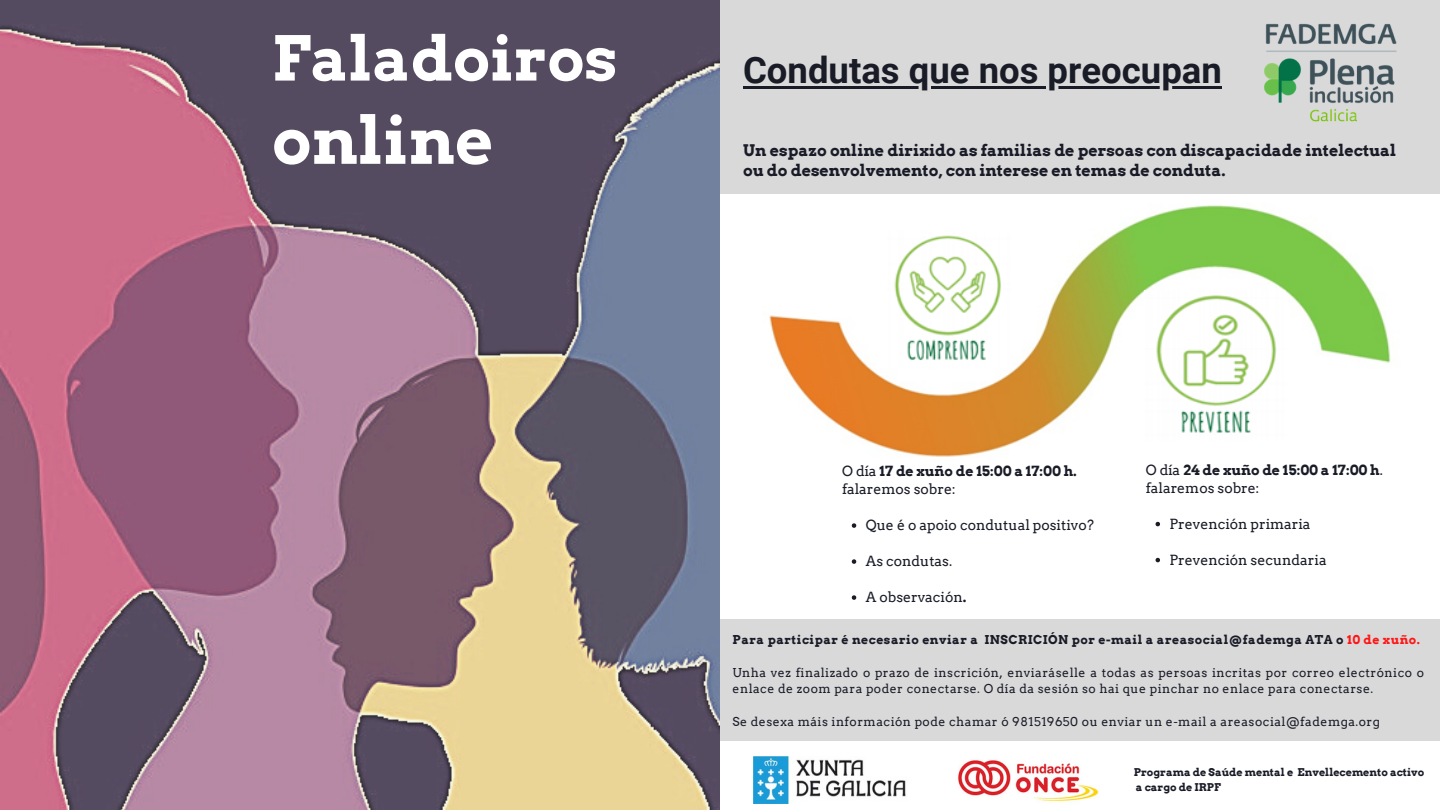
<style>
.page{position:relative;width:1440px;height:810px;background:#d9d9d9}
.page>*{position:absolute;margin:0;border:0;box-sizing:border-box;transform-origin:0 0}
.t1{font:700 65.5px "Arvo";color:#fff}
.t2{font:700 61.5px "Arvo";color:#fff}
.t3{font:700 36.5px "Roboto";color:#191b27}
.t4{font:700 16px "Arvo";color:#191b27}
.t5{font:14px "Arvo";color:#191b27}
.t6{font:700 14px/18px "Arvo";color:#191b27}
.t7{font:12.2px/16.5px "Arvo";letter-spacing:.04em;color:#191b27}
.t8{font:700 12.2px "Arvo";letter-spacing:.04em;color:#191b27}
.t9{font:700 10.7px "Arvo";color:#191b27}
.s1{font-weight:400}
.s2{font-weight:700}
.s3{color:#ff1616}
</style>
<div class="page">
<img style="left:0;top:0;width:720px;height:810px">
<img style="left:1264px;top:23px;width:133px;height:99px">
<div style="left:720px;top:473px;width:720px;height:146px;background:#fff"></div>
<div style="left:720px;top:741px;width:720px;height:69px;background:#fff"></div>
<img style="left:958px;top:760px;width:141px;height:42px">
<img style="left:753px;top:757px;width:153px;height:47px">
<img style="left:720px;top:194px;width:720px;height:279px">
<hr style="left:743px;top:86px;width:479px;height:3px;background:#191b27">
<svg style="left:852px;top:523px;width:4px;height:5px"></svg>
<svg style="left:852px;top:559px;width:4px;height:5px"></svg>
<svg style="left:852px;top:595px;width:4px;height:5px"></svg>
<svg style="left:1156px;top:522px;width:4px;height:4px"></svg>
<svg style="left:1156px;top:558px;width:4px;height:4px"></svg>
<p class="t2" style="left:272px;top:22px;width:347px">Faladoiros</p>
<p class="t1" style="left:272px;top:101px;width:223px">online</p>
<p class="t3" style="left:743px;top:50px;width:480px">Condutas que nos preocupan</p>
<p class="t4" style="left:743px;top:141px;width:655px">Un espazo online dirixido as familias de persoas con discapacidade intelectual</p>
<p class="t4" style="left:743px;top:161px;width:484px">ou do desenvolvemento, con interese en temas de conduta.</p>
<p class="t6" style="left:842px;top:462px;width:236px"><span class="s1">O día</span> 17 de xuño de 15:00 a 17:00 h. <span class="s1">falaremos sobre:</span></p>
<p class="t5" style="left:866px;top:517px;width:230px">Que é o apoio condutual positivo?</p>
<p class="t5" style="left:866px;top:553px;width:88px">As condutas.</p>
<p class="t5" style="left:866px;top:589px;width:102px">A observación<span class="s2">.</span></p>
<p class="t6" style="left:1146px;top:461px;width:239px"><span class="s1">O día</span> 24 de xuño de 15:00 a 17:00 h<span class="s1">.</span></p>
<p class="t5" style="left:1146px;top:479px;width:115px">falaremos sobre:</p>
<p class="t5" style="left:1170px;top:515px;width:142px">Prevención primaria</p>
<p class="t5" style="left:1170px;top:551px;width:159px">Prevención secundaria</p>
<p class="t8" style="left:733px;top:632px;width:689px">Para participar é necesario enviar a INSCRICIÓN por e-mail a areasocial@fademga ATA o <span class="s3">10 de xuño.</span></p>
<p class="t7" style="left:733px;top:664px;width:693px">Unha vez finalizado o prazo de inscrición, enviaráselle a todas as persoas incritas por correo electrónico o enlace de zoom para poder conectarse. O día da sesión so hai que pinchar no enlace para conectarse.</p>
<p class="t7" style="left:733px;top:714px;width:649px">Se desexa máis información pode chamar ó 981519650 ou enviar un e-mail a areasocial@fademga.org</p>
<p class="t9" style="left:1134px;top:766px;width:292px">Programa de Saúde mental e Envellecemento activo</p>
<p class="t9" style="left:1136px;top:781px;width:86px">a cargo de IRPF</p>
</div>
